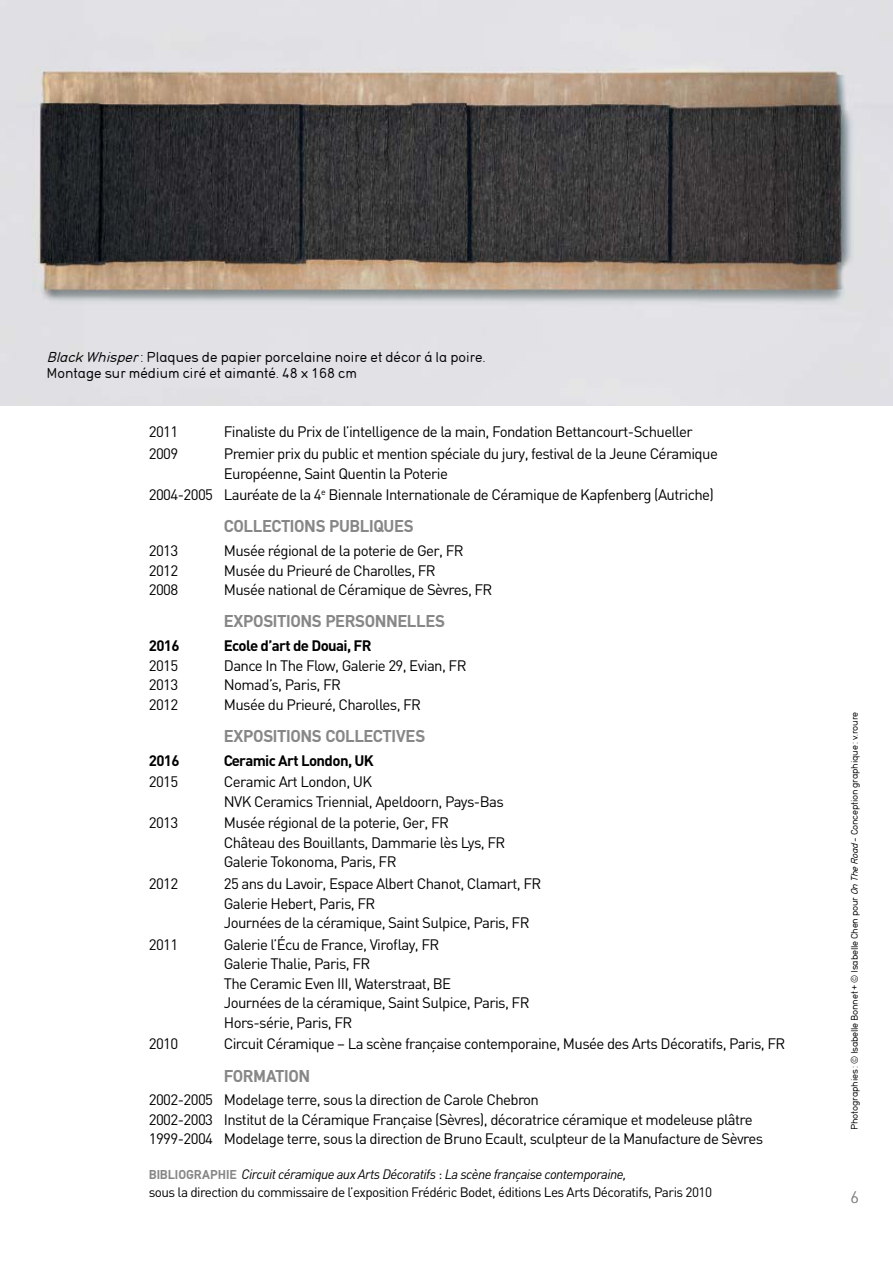
<style>
.page{position:relative;width:893px;height:1263px;background:#fff}
.page>*{position:absolute;margin:0;border:0;box-sizing:border-box;transform-origin:0 0}
.t1{font:700 18px "DIN Mittel EF";letter-spacing:-.015em;color:#878787}
.t2{font:300 16.5px "DIN";color:#878787}
.t3{font:15px/19.5px "DIN";letter-spacing:-.04em;color:#000}
.t4{font:700 15px "DIN";letter-spacing:-.04em;color:#000}
.t5{font:13.5px/18px "DIN";letter-spacing:-.04em;color:#000}
.t6{font:13.5px/16.2px "DIN17 SB";color:#000}
.t7{font:9px "DIN17 SB";letter-spacing:-.02em;color:#000}
.s1{font-style:italic}
.s2{font-family:"DIN Mittel EF";font-weight:700;color:#878787}
</style>
<div class="page">
<img style="left:0;top:0;width:893px;height:405px">
<p class="t6" style="left:46px;top:349px;width:440px"><span class="s1">BlackWhisper</span>: Plaques de papier porcelaine noire et décor á la poire.<br>Montage sur médium ciré et aimanté. 48 x 168 cm</p>
<p class="t3" style="left:149px;top:422px;width:31px">2011</p>
<p class="t3" style="left:224px;top:422px;width:470px">Finaliste du Prix de l’intelligence de la main, Fondation Bettancourt-Schueller</p>
<p class="t3" style="left:149px;top:443px;width:31px">2009</p>
<p class="t3" style="left:224px;top:443px;width:496px">Premier prix du public et mention spéciale du jury, festival de la Jeune Céramique<br>Européenne, Saint Quentin la Poterie</p>
<p class="t3" style="left:149px;top:485px;width:567px">2004-2005 Lauréate de la 4<sup>e</sup> Biennale Internationale de Céramique de Kapfenberg (Autriche)</p>
<p class="t1" style="left:224px;top:516px;width:191px">COLLECTIONS PU BLIQUES</p>
<p class="t3" style="left:149px;top:541px;width:31px">2013</p>
<p class="t3" style="left:224px;top:541px;width:241px">Musée régional de la poterie de Ger, FR</p>
<p class="t3" style="left:149px;top:560px;width:31px">2012</p>
<p class="t3" style="left:224px;top:560px;width:213px">Musée du Prieuré de Charolles, FR</p>
<p class="t3" style="left:149px;top:580px;width:31px">2008</p>
<p class="t3" style="left:224px;top:580px;width:270px">Musée national de Céramique de Sèvres, FR</p>
<p class="t1" style="left:149px;top:611px;width:44px">E</p>
<p class="t1" style="left:234px;top:611px;width:174px">XPOSITIONS PERSONNELLE</p>
<p class="t1" style="left:435px;top:611px;width:11px">S</p>
<p class="t4" style="left:149px;top:636px;width:32px">2016</p>
<p class="t4" style="left:224px;top:636px;width:149px">Ecole d’art de Douai, FR</p>
<p class="t3" style="left:149px;top:655px;width:31px">2015</p>
<p class="t3" style="left:224px;top:655px;width:244px">Dance In The Flow, Galerie 29, Evian, FR</p>
<p class="t3" style="left:149px;top:675px;width:31px">2013</p>
<p class="t3" style="left:224px;top:675px;width:119px">Nomad’s, Paris, FR</p>
<p class="t3" style="left:149px;top:694px;width:31px">2012</p>
<p class="t3" style="left:224px;top:694px;width:199px">Musée du Prieuré, Charolles, FR</p>
<p class="t1" style="left:149px;top:725px;width:44px">E</p>
<p class="t1" style="left:234px;top:725px;width:112px">XPOSITIO NS COLLE</p>
<p class="t1" style="left:373px;top:725px;width:54px">CTIVES</p>
<p class="t4" style="left:149px;top:750px;width:32px">2016</p>
<p class="t4" style="left:224px;top:750px;width:152px">Ceramic Art London, UK</p>
<p class="t3" style="left:149px;top:772px;width:31px">2015</p>
<p class="t3" style="left:224px;top:772px;width:282px">Ceramic Art London, UK<br>NVK Ceramics Triennial, Apeldoorn, Pays-Bas</p>
<p class="t3" style="left:149px;top:813px;width:31px">2013</p>
<p class="t3" style="left:224px;top:813px;width:283px">Musée régional de la poterie, Ger, FR<br>Château des Bouillants, Dammarie lès Lys, FR<br>Galerie Tokonoma, Paris, FR</p>
<p class="t3" style="left:149px;top:873px;width:31px">2012</p>
<p class="t3" style="left:224px;top:873px;width:319px">25 ans du Lavoir, Espace Albert Chanot, Clamart, FR<br>Galerie Hebert, Paris, FR<br>Journées de la céramique, Saint Sulpice, Paris, FR</p>
<p class="t3" style="left:149px;top:934px;width:31px">2011</p>
<p class="t3" style="left:224px;top:934px;width:307px">Galerie l’Écu de France, Viroflay, FR<br>Galerie Thalie, Paris, FR<br>The Ceramic Even III, Waterstraat, BE<br>Journées de la céramique, Saint Sulpice, Paris, FR Hors-série, Paris, FR</p>
<p class="t3" style="left:149px;top:1034px;width:31px">2010</p>
<p class="t3" style="left:224px;top:1034px;width:563px">Circuit Céramique – La scène française contemporaine, Musée des Arts Décoratifs, Paris, FR</p>
<p class="t1" style="left:224px;top:1065px;width:85px">FORMATION</p>
<p class="t3" style="left:149px;top:1090px;width:616px">2002-2005 Modelage terre, sous la direction de Carole Chebron<br>2002-2003 Institut de la Céramique Française (Sèvres), décoratrice céramique et modeleuse plâtre<br>1999-2004 Modelage terre, sous la direction de Bruno Ecault, sculpteur de la Manufacture de Sèvres</p>
<p class="t5" style="left:149px;top:1165px;width:565px"><span class="s2">BIBLIOGRAPHIE</span> <span class="s1">Circuit céramique aux Arts Décoratifs</span> : <span class="s1">La scène française contemporaine,<br></span>sous la direction du commissaire de l’exposition Frédéric Bodet, éditions Les Arts Décoratifs, Paris 2010</p>
<p class="t7" style="left:849px;top:1130px;width:420px;rotate:-90deg">Photographies : © Isabelle Bonnet + © Isabelle Chen pour <span class="s1">OnTheRoad</span>– Conception graphique : v.roure</p>
<p class="t2" style="left:850px;top:1187px;width:10px">6</p>
</div>
